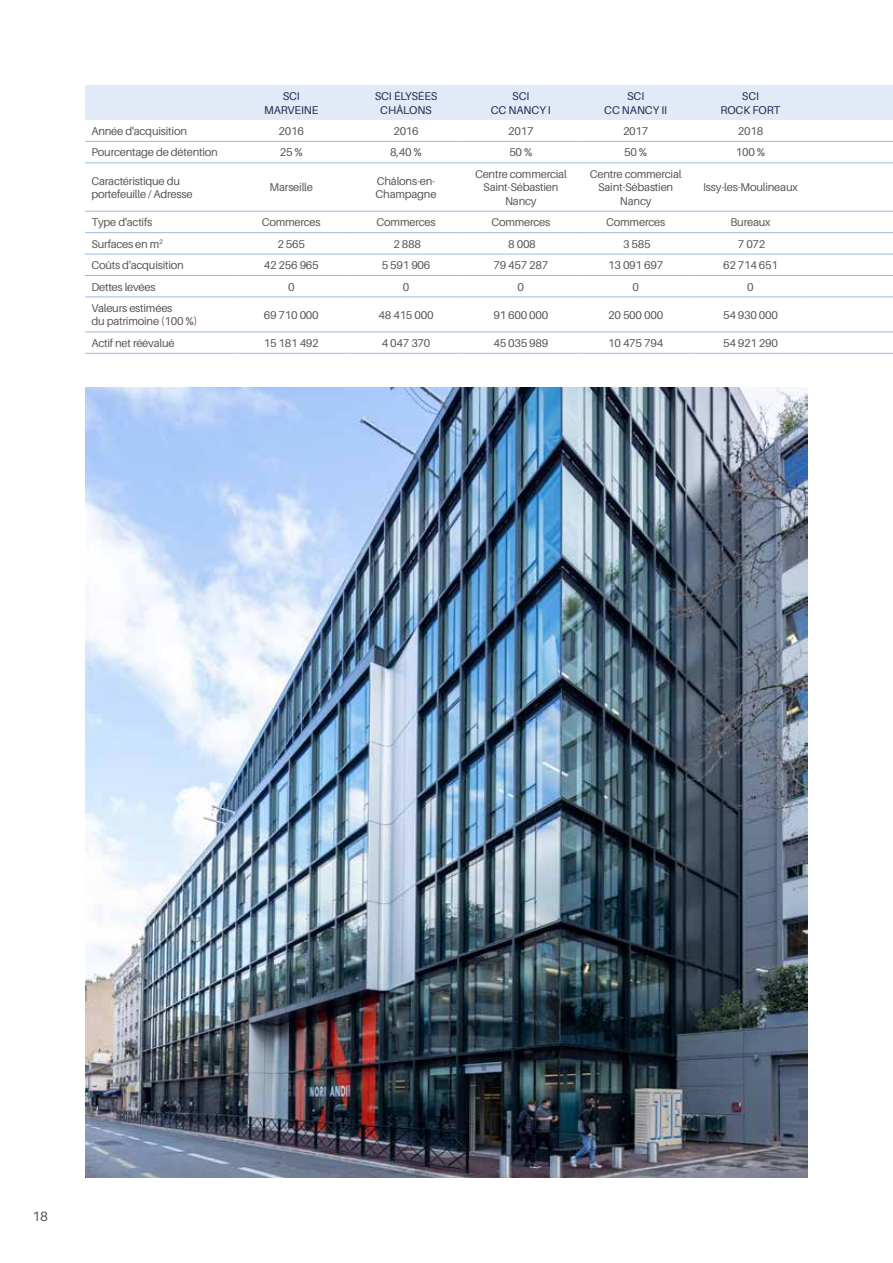
<style>
.page{position:relative;width:893px;height:1263px;background:#fff}
.page>*{position:absolute;margin:0;border:0;box-sizing:border-box;transform-origin:0 0}
.t1{font:13.5px "Aileron";color:#575756}
.t2{font:11.25px/13.5px "Aileron";letter-spacing:-.02em;color:#575756}
.t3{font:11.25px/13.5px "Aileron";letter-spacing:-.01em;color:#21264d;text-align:center}
</style>
<div class="page">
<div style="left:85px;top:85px;width:808px;height:35px;background:#e2eaf8"></div>
<hr style="left:85px;top:141px;width:149px;height:1px;background:#9abbe4">
<hr style="left:234px;top:141px;width:115px;height:1px;background:#9abbe4">
<hr style="left:349px;top:141px;width:114px;height:1px;background:#9abbe4">
<hr style="left:463px;top:141px;width:115px;height:1px;background:#9abbe4">
<hr style="left:578px;top:141px;width:115px;height:1px;background:#9abbe4">
<hr style="left:693px;top:141px;width:115px;height:1px;background:#9abbe4">
<hr style="left:808px;top:141px;width:85px;height:1px;background:#9abbe4">
<hr style="left:85px;top:163px;width:149px;height:1px;background:#9abbe4">
<hr style="left:234px;top:163px;width:115px;height:1px;background:#9abbe4">
<hr style="left:349px;top:163px;width:114px;height:1px;background:#9abbe4">
<hr style="left:463px;top:163px;width:115px;height:1px;background:#9abbe4">
<hr style="left:578px;top:163px;width:115px;height:1px;background:#9abbe4">
<hr style="left:693px;top:163px;width:115px;height:1px;background:#9abbe4">
<hr style="left:808px;top:163px;width:85px;height:1px;background:#9abbe4">
<hr style="left:85px;top:211px;width:149px;height:1px;background:#9abbe4">
<hr style="left:234px;top:211px;width:115px;height:1px;background:#9abbe4">
<hr style="left:349px;top:211px;width:114px;height:1px;background:#9abbe4">
<hr style="left:463px;top:211px;width:115px;height:1px;background:#9abbe4">
<hr style="left:578px;top:211px;width:115px;height:1px;background:#9abbe4">
<hr style="left:693px;top:211px;width:115px;height:1px;background:#9abbe4">
<hr style="left:808px;top:211px;width:85px;height:1px;background:#9abbe4">
<hr style="left:85px;top:232px;width:149px;height:1px;background:#9abbe4">
<hr style="left:234px;top:232px;width:115px;height:1px;background:#9abbe4">
<hr style="left:349px;top:232px;width:114px;height:1px;background:#9abbe4">
<hr style="left:463px;top:232px;width:115px;height:1px;background:#9abbe4">
<hr style="left:578px;top:232px;width:115px;height:1px;background:#9abbe4">
<hr style="left:693px;top:232px;width:115px;height:1px;background:#9abbe4">
<hr style="left:808px;top:232px;width:85px;height:1px;background:#9abbe4">
<hr style="left:85px;top:254px;width:149px;height:1px;background:#9abbe4">
<hr style="left:234px;top:254px;width:115px;height:1px;background:#9abbe4">
<hr style="left:349px;top:254px;width:114px;height:1px;background:#9abbe4">
<hr style="left:463px;top:254px;width:115px;height:1px;background:#9abbe4">
<hr style="left:578px;top:254px;width:115px;height:1px;background:#9abbe4">
<hr style="left:693px;top:254px;width:115px;height:1px;background:#9abbe4">
<hr style="left:808px;top:254px;width:85px;height:1px;background:#9abbe4">
<hr style="left:85px;top:275px;width:149px;height:1px;background:#9abbe4">
<hr style="left:234px;top:275px;width:115px;height:1px;background:#9abbe4">
<hr style="left:349px;top:275px;width:114px;height:1px;background:#9abbe4">
<hr style="left:463px;top:275px;width:115px;height:1px;background:#9abbe4">
<hr style="left:578px;top:275px;width:115px;height:1px;background:#9abbe4">
<hr style="left:693px;top:275px;width:115px;height:1px;background:#9abbe4">
<hr style="left:808px;top:275px;width:85px;height:1px;background:#9abbe4">
<hr style="left:85px;top:297px;width:149px;height:1px;background:#9abbe4">
<hr style="left:234px;top:297px;width:115px;height:1px;background:#9abbe4">
<hr style="left:349px;top:297px;width:114px;height:1px;background:#9abbe4">
<hr style="left:463px;top:297px;width:115px;height:1px;background:#9abbe4">
<hr style="left:578px;top:297px;width:115px;height:1px;background:#9abbe4">
<hr style="left:693px;top:297px;width:115px;height:1px;background:#9abbe4">
<hr style="left:808px;top:297px;width:85px;height:1px;background:#9abbe4">
<hr style="left:85px;top:332px;width:149px;height:1px;background:#9abbe4">
<hr style="left:234px;top:332px;width:115px;height:1px;background:#9abbe4">
<hr style="left:349px;top:332px;width:114px;height:1px;background:#9abbe4">
<hr style="left:463px;top:332px;width:115px;height:1px;background:#9abbe4">
<hr style="left:578px;top:332px;width:115px;height:1px;background:#9abbe4">
<hr style="left:693px;top:332px;width:115px;height:1px;background:#9abbe4">
<hr style="left:808px;top:332px;width:85px;height:1px;background:#9abbe4">
<hr style="left:85px;top:353px;width:149px;height:1px;background:#9abbe4">
<hr style="left:234px;top:353px;width:115px;height:1px;background:#9abbe4">
<hr style="left:349px;top:353px;width:114px;height:1px;background:#9abbe4">
<hr style="left:463px;top:353px;width:115px;height:1px;background:#9abbe4">
<hr style="left:578px;top:353px;width:115px;height:1px;background:#9abbe4">
<hr style="left:693px;top:353px;width:115px;height:1px;background:#9abbe4">
<hr style="left:808px;top:353px;width:85px;height:1px;background:#9abbe4">
<img style="left:85px;top:387px;width:723px;height:791px">
<p class="t3" style="left:264px;top:90px;width:56px">SCI<br>MARVEINE</p>
<p class="t3" style="left:375px;top:90px;width:64px">SCI ÉLYSÉES<br>CHÂLONS</p>
<p class="t3" style="left:491px;top:90px;width:62px">SCI<br>CC NANCY I</p>
<p class="t3" style="left:604px;top:90px;width:64px">SCI<br>CC NANCY II</p>
<p class="t3" style="left:721px;top:90px;width:61px">SCI<br>ROCK FORT</p>
<p class="t2" style="left:91px;top:124px;width:97px">Année d'acquisition</p>
<p class="t2" style="left:279px;top:124px;width:27px">2016</p>
<p class="t2" style="left:393px;top:124px;width:27px">2016</p>
<p class="t2" style="left:508px;top:124px;width:27px">2017</p>
<p class="t2" style="left:623px;top:124px;width:27px">2017</p>
<p class="t2" style="left:738px;top:124px;width:27px">2018</p>
<p class="t2" style="left:91px;top:146px;width:128px">Pourcentage de détention</p>
<p class="t2" style="left:280px;top:146px;width:25px">25%</p>
<p class="t2" style="left:390px;top:146px;width:33px">8,40 %</p>
<p class="t2" style="left:509px;top:146px;width:25px">50%</p>
<p class="t2" style="left:624px;top:146px;width:25px">50%</p>
<p class="t2" style="left:736px;top:146px;width:31px">100 %</p>
<p class="t2" style="left:91px;top:174px;width:103px">Caractéristique du portefeuille / Adresse</p>
<p class="t2" style="left:270px;top:181px;width:45px">Marseille</p>
<p class="t2" style="left:376px;top:174px;width:62px">Châlons-en-<br>Champagne</p>
<p class="t2" style="left:475px;top:167px;width:93px;text-align:center">Centre commercial<br>Saint-Sébastien<br>Nancy</p>
<p class="t2" style="left:590px;top:167px;width:93px;text-align:center">Centre commercial<br>Saint-Sébastien<br>Nancy</p>
<p class="t2" style="left:703px;top:181px;width:96px">Issy-les-Moulineaux</p>
<p class="t2" style="left:91px;top:216px;width:62px">Type d'actifs</p>
<p class="t2" style="left:262px;top:216px;width:60px">Commerces</p>
<p class="t2" style="left:377px;top:216px;width:60px">Commerces</p>
<p class="t2" style="left:491px;top:216px;width:60px">Commerces</p>
<p class="t2" style="left:606px;top:216px;width:60px">Commerces</p>
<p class="t2" style="left:730px;top:216px;width:42px">Bureaux</p>
<p class="t2" style="left:91px;top:237px;width:73px">Surfaces en m<sup>2</sup></p>
<p class="t2" style="left:277px;top:237px;width:29px">2 565</p>
<p class="t2" style="left:393px;top:237px;width:29px">2 888</p>
<p class="t2" style="left:508px;top:237px;width:29px">8 008</p>
<p class="t2" style="left:623px;top:237px;width:29px">3 585</p>
<p class="t2" style="left:738px;top:237px;width:29px">7 072</p>
<p class="t2" style="left:91px;top:259px;width:94px">Coûts d'acquisition</p>
<p class="t2" style="left:264px;top:259px;width:57px">42 256 965</p>
<p class="t2" style="left:382px;top:259px;width:50px">5 591 906</p>
<p class="t2" style="left:493px;top:259px;width:57px">79 457 287</p>
<p class="t2" style="left:608px;top:259px;width:57px">13 091 697</p>
<p class="t2" style="left:723px;top:259px;width:57px">62 714 651</p>
<p class="t2" style="left:91px;top:280px;width:66px">Dettes levées</p>
<p class="t2" style="left:288px;top:280px;width:8px">0</p>
<p class="t2" style="left:403px;top:280px;width:8px">0</p>
<p class="t2" style="left:518px;top:280px;width:8px">0</p>
<p class="t2" style="left:632px;top:280px;width:8px">0</p>
<p class="t2" style="left:747px;top:280px;width:8px">0</p>
<p class="t2" style="left:91px;top:301px;width:107px">Valeurs estimées<br>du patrimoine (100 %)</p>
<p class="t2" style="left:264px;top:308px;width:57px">69 710 000</p>
<p class="t2" style="left:379px;top:308px;width:57px">48 415 000</p>
<p class="t2" style="left:493px;top:308px;width:57px">91 600 000</p>
<p class="t2" style="left:608px;top:308px;width:57px">20 500 000</p>
<p class="t2" style="left:723px;top:308px;width:57px">54 930 000</p>
<p class="t2" style="left:91px;top:336px;width:85px">Actif net réévalué</p>
<p class="t2" style="left:264px;top:336px;width:57px">15 181 492</p>
<p class="t2" style="left:382px;top:336px;width:50px">4 047 370</p>
<p class="t2" style="left:493px;top:336px;width:57px">45 035 989</p>
<p class="t2" style="left:608px;top:336px;width:57px">10 475 794</p>
<p class="t2" style="left:723px;top:336px;width:57px">54 921 290</p>
<p class="t1" style="left:32px;top:1209px;width:17px">18</p>
</div>
